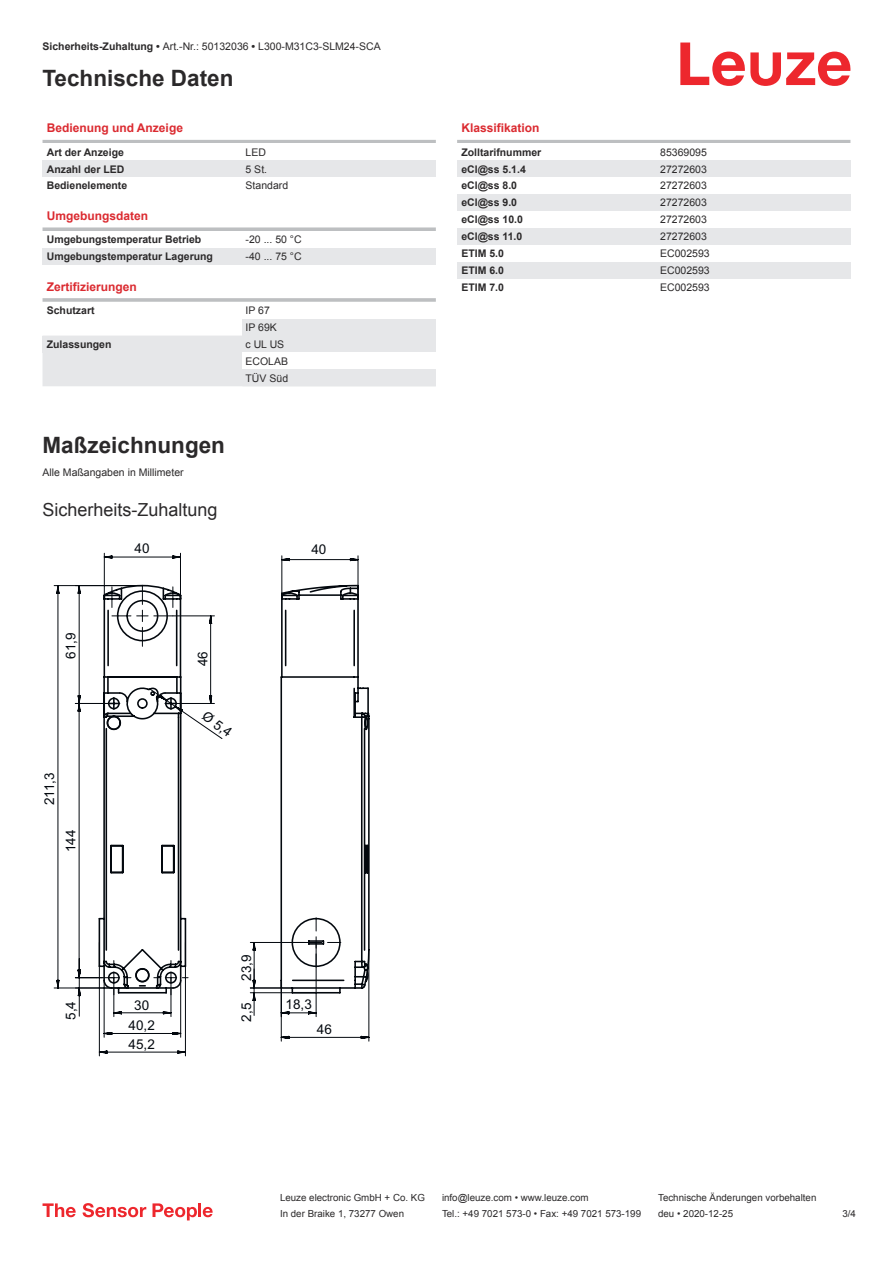
<style>
.page{position:relative;width:893px;height:1263px;background:#fff}
.page>*{position:absolute;margin:0;border:0;box-sizing:border-box;transform-origin:0 0}
.t1{font:700 22.5px "Arial";color:#2b292a}
.t2{font:18px "Arial";color:#2b292a}
.t3{font:13.5px/19.4px "Arial";color:#03080e}
.t4{font:700 12px "Arial";color:#db2a30}
.t5{font:10.5px/17px "Arial";color:#2b292a}
.t6{font:700 10.5px "Arial";color:#2b292a}
.t7{font:9.75px "Arial";color:#2b292a}
.s1{font-weight:700}
</style>
<div class="page">
<svg style="left:680px;top:43px;width:170px;height:43px"></svg>
<div style="left:43px;top:335px;width:199px;height:51px;background:#e6e7e9"></div>
<hr style="left:43px;top:140px;width:393px;height:3px;background:#bdbfc1">
<div style="left:43px;top:160px;width:199px;height:17px;background:#e6e7e9"></div>
<div style="left:242px;top:160px;width:194px;height:17px;background:#e6e7e9"></div>
<svg style="left:43px;top:227px;width:393px;height:4px;fill:#bdbfc1"></svg>
<div style="left:43px;top:248px;width:199px;height:17px;background:#e6e7e9"></div>
<div style="left:242px;top:248px;width:194px;height:17px;background:#e6e7e9"></div>
<hr style="left:43px;top:298px;width:393px;height:4px;background:#c6c8ca">
<div style="left:242px;top:319px;width:194px;height:17px;background:#e6e7e9"></div>
<div style="left:43px;top:336px;width:199px;height:16px;background:#e6e7e9"></div>
<div style="left:242px;top:336px;width:194px;height:50px;background:#e6e7e9"></div>
<div style="left:242px;top:352px;width:194px;height:17px;background:#fff"></div>
<hr style="left:457px;top:140px;width:393px;height:3px;background:#bdbfc1">
<div style="left:457px;top:160px;width:200px;height:17px;background:#e6e7e9"></div>
<div style="left:657px;top:160px;width:193px;height:17px;background:#e6e7e9"></div>
<div style="left:457px;top:194px;width:200px;height:17px;background:#e6e7e9"></div>
<div style="left:657px;top:194px;width:193px;height:17px;background:#e6e7e9"></div>
<div style="left:457px;top:228px;width:200px;height:17px;background:#e6e7e9"></div>
<div style="left:657px;top:228px;width:193px;height:17px;background:#e6e7e9"></div>
<div style="left:457px;top:262px;width:200px;height:17px;background:#e6e7e9"></div>
<div style="left:657px;top:262px;width:193px;height:17px;background:#e6e7e9"></div>
<svg style="left:43px;top:1203px;width:33px;height:14px"></svg>
<svg style="left:83px;top:1203px;width:63px;height:14px"></svg>
<svg style="left:153px;top:1203px;width:44px;height:17px"></svg>
<hr style="left:198px;top:1203px;width:3px;height:14px;background:#ed272d">
<svg style="left:203px;top:1207px;width:10px;height:10px"></svg>
<svg style="left:103px;top:552px;width:267px;height:490px"></svg>
<svg style="left:53px;top:584px;width:289px;height:472px"></svg>
<svg style="left:74px;top:585px;width:243px;height:469px"></svg>
<p class="t5" style="left:43px;top:39px;width:340px"><span class="s1">Sicherheits-Zuhaltung •</span> Art.-Nr.: 50132036 <span class="s1">•</span> L300-M31C3-SLM24-SCA</p>
<h1 class="t1" style="left:43px;top:70px;width:192px">Technische Daten</h1>
<p class="t4" style="left:47px;top:123px;width:138px">Bedienung und Anzeige</p>
<p class="t6" style="left:47px;top:148px;width:79px">Art der Anzeige</p>
<p class="t5" style="left:246px;top:144px;width:22px">LED</p>
<p class="t6" style="left:47px;top:165px;width:79px">Anzahl der LED</p>
<p class="t5" style="left:246px;top:161px;width:23px">5 St.</p>
<p class="t6" style="left:47px;top:182px;width:82px">Bedienelemente</p>
<p class="t5" style="left:246px;top:178px;width:44px">Standard</p>
<p class="t4" style="left:47px;top:211px;width:103px">Umgebungsdaten</p>
<p class="t6" style="left:47px;top:236px;width:156px">Umgebungstemperatur Betrieb</p>
<p class="t5" style="left:246px;top:232px;width:58px">-20 ... 50 °C</p>
<p class="t6" style="left:47px;top:252px;width:168px">Umgebungstemperatur Lagerung</p>
<p class="t5" style="left:246px;top:249px;width:58px">-40 ... 75 °C</p>
<p class="t4" style="left:47px;top:282px;width:92px">Zertifizierungen</p>
<p class="t6" style="left:47px;top:306px;width:49px">Schutzart</p>
<p class="t5" style="left:246px;top:303px;width:33px">IP 67<br>IP 69K</p>
<p class="t6" style="left:47px;top:340px;width:66px">Zulassungen</p>
<p class="t5" style="left:246px;top:337px;width:44px">c UL US<br>ECOLAB<br>TÜV Süd</p>
<h1 class="t1" style="left:43px;top:437px;width:184px">Maßzeichnungen</h1>
<p class="t5" style="left:43px;top:465px;width:143px">Alle Maßangaben in Millimeter</p>
<h2 class="t2" style="left:43px;top:503px;width:177px">Sicherheits-Zuhaltung</h2>
<p class="t3" style="left:62px;top:659px;width:28px;rotate:-90deg">61,9</p>
<p class="t3" style="left:40px;top:805px;width:34px;rotate:-90deg">211,3</p>
<p class="t3" style="left:62px;top:852px;width:24px;rotate:-90deg">144</p>
<p class="t3" style="left:135px;top:539px;width:17px">40</p>
<p class="t3" style="left:311px;top:540px;width:17px">40</p>
<p class="t3" style="left:194px;top:666px;width:17px;rotate:-90deg">46</p>
<p class="t3" style="left:209px;top:707px;width:35px;rotate:36deg">Ø 5,4</p>
<p class="t3" style="left:237px;top:980px;width:28px;rotate:-90deg">23,9</p>
<p class="t3" style="left:286px;top:995px;width:28px">18,3</p>
<p class="t3" style="left:134px;top:996px;width:17px">30</p>
<p class="t3" style="left:62px;top:1020px;width:20px;rotate:-90deg">5,4</p>
<p class="t3" style="left:237px;top:1022px;width:20px;rotate:-90deg">2,5</p>
<p class="t3" style="left:129px;top:1016px;width:28px">40,2<br>45,2</p>
<p class="t3" style="left:317px;top:1020px;width:17px">46</p>
<p class="t4" style="left:461px;top:123px;width:80px">Klassifikation</p>
<p class="t6" style="left:461px;top:148px;width:81px">Zolltarifnummer</p>
<p class="t5" style="left:660px;top:144px;width:48px">85369095</p>
<p class="t6" style="left:461px;top:165px;width:66px">eCl@ss 5.1.4</p>
<p class="t5" style="left:660px;top:161px;width:48px">27272603</p>
<p class="t6" style="left:461px;top:182px;width:57px">eCl@ss 8.0</p>
<p class="t5" style="left:660px;top:178px;width:48px">27272603</p>
<p class="t6" style="left:461px;top:199px;width:57px">eCl@ss 9.0</p>
<p class="t5" style="left:660px;top:195px;width:48px">27272603</p>
<p class="t6" style="left:461px;top:216px;width:63px">eCl@ss 10.0</p>
<p class="t5" style="left:660px;top:212px;width:48px">27272603</p>
<p class="t6" style="left:461px;top:233px;width:63px">eCl@ss 11.0</p>
<p class="t5" style="left:660px;top:229px;width:48px">27272603</p>
<p class="t6" style="left:461px;top:249px;width:44px">ETIM 5.0</p>
<p class="t5" style="left:660px;top:246px;width:51px">EC002593</p>
<p class="t6" style="left:461px;top:266px;width:44px">ETIM 6.0</p>
<p class="t5" style="left:660px;top:263px;width:51px">EC002593</p>
<p class="t6" style="left:461px;top:283px;width:44px">ETIM 7.0</p>
<p class="t5" style="left:660px;top:280px;width:51px">EC002593</p>
<p class="t7" style="left:280px;top:1194px;width:146px">Leuze electronic GmbH + Co. KG</p>
<p class="t7" style="left:442px;top:1194px;width:148px">info@leuze.com • www.leuze.com</p>
<p class="t7" style="left:658px;top:1194px;width:160px">Technische Änderungen vorbehalten</p>
<p class="t7" style="left:280px;top:1210px;width:126px">In der Braike 1, 73277 Owen</p>
<p class="t7" style="left:442px;top:1210px;width:201px">Tel.: +49 7021 573-0 • Fax: +49 7021 573-199</p>
<p class="t7" style="left:658px;top:1210px;width:76px">deu • 2020-12-25</p>
<p class="t7" style="left:842px;top:1210px;width:15px">3 /4</p>
</div>
